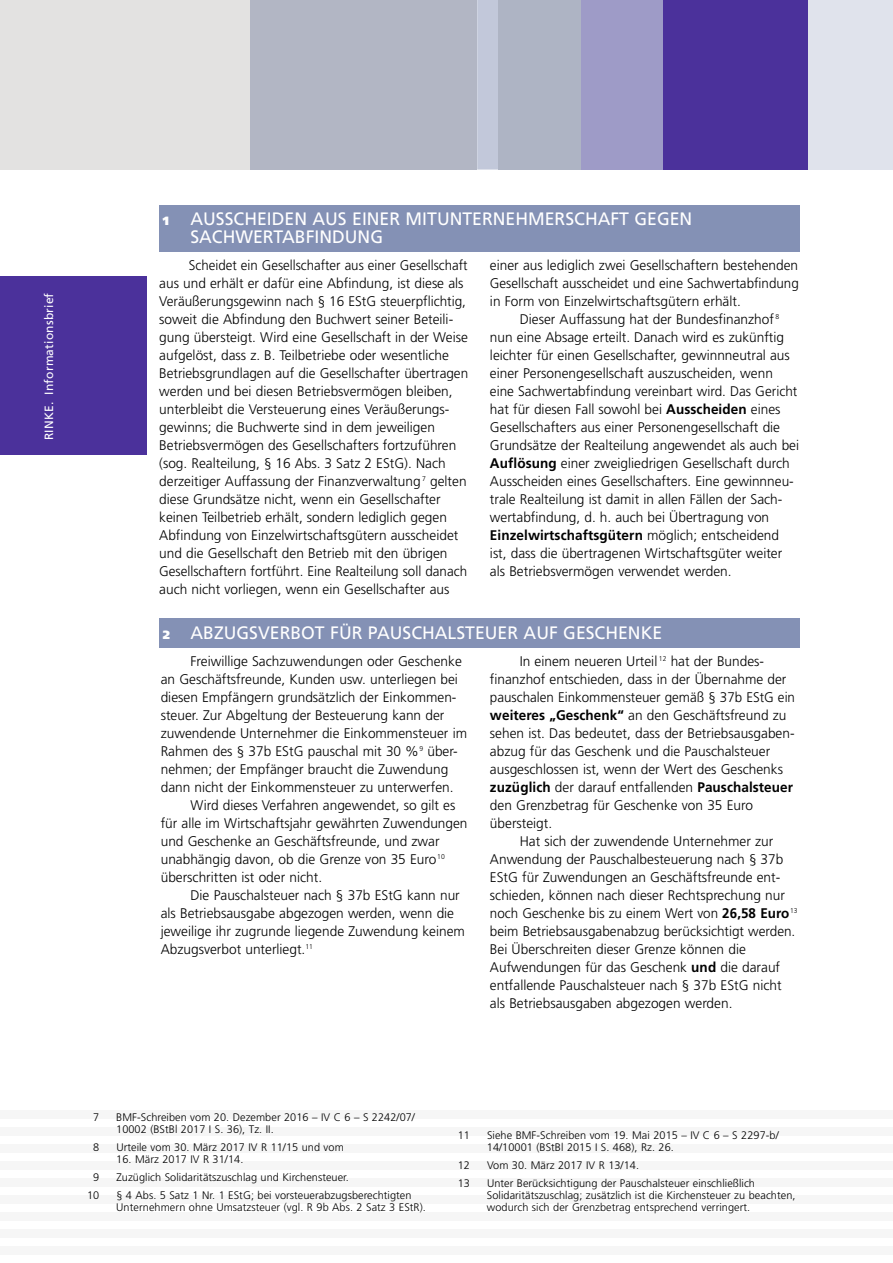
<style>
.page{position:relative;width:893px;height:1263px;background:#fff}
.page>*{position:absolute;margin:0;border:0;box-sizing:border-box;transform-origin:0 0}
.t1{font:18px/18px "Frutiger LT";color:#fff}
.t2{font:300 13.95px/18px "Frutiger LT";color:#000;text-align:justify}
.t3{font:300 13.95px/18px "Frutiger LT";color:#000;scale:.95 1}
.t4{font:300 13.95px "Frutiger LT";color:#000;scale:.96 1}
.t5{font:700 13.95px "Frutiger LT";letter-spacing:.005em;color:#000}
.t6{font:12px "Frutiger LT";letter-spacing:.015em;color:#fff}
.t7{font:300 10.95px/12px "Frutiger LT";letter-spacing:.005em;color:#000}
.s1{font-weight:900;font-size:12px}
.s2{font-weight:700}
.s3{font-weight:300}
</style>
<div class="page">
<div style="left:0;top:1110px;width:893px;height:8px;background:#f6f6f6"></div>
<div style="left:0;top:1127px;width:893px;height:8px;background:#f6f6f6"></div>
<div style="left:0;top:1144px;width:893px;height:8px;background:#f6f6f6"></div>
<div style="left:0;top:1161px;width:893px;height:8px;background:#f6f6f6"></div>
<div style="left:0;top:1178px;width:893px;height:8px;background:#f6f6f6"></div>
<div style="left:0;top:1195px;width:893px;height:8px;background:#f6f6f6"></div>
<div style="left:0;top:1212px;width:893px;height:8px;background:#f6f6f6"></div>
<div style="left:0;top:1229px;width:893px;height:8px;background:#f6f6f6"></div>
<div style="left:0;top:1246px;width:893px;height:8px;background:#f6f6f6"></div>
<div style="left:477px;top:0;width:21px;height:170px;background:#c2c8da"></div>
<div style="left:0;top:0;width:250px;height:170px;background:#e3e2e1"></div>
<div style="left:250px;top:0;width:227px;height:170px;background:#b2b6c4"></div>
<div style="left:498px;top:0;width:83px;height:170px;background:#aeb4c4"></div>
<div style="left:0;top:276px;width:146px;height:179px;background:#4b319b"></div>
<div style="left:808px;top:0;width:85px;height:170px;background:#e0e3ec"></div>
<div style="left:581px;top:0;width:83px;height:170px;background:#9e9bc7"></div>
<div style="left:664px;top:0;width:144px;height:170px;background:#4b319b"></div>
<div style="left:159px;top:205px;width:640px;height:47px;background:#8491b5"></div>
<div style="left:159px;top:618px;width:640px;height:30px;background:#8491b5"></div>
<p class="t6" style="left:44px;top:440px;width:149px;rotate:-90deg">RINKE. Informationsbrief</p>
<p class="t1" style="left:190px;top:211px;width:503px;text-indent:-28px"><span class="s1">1</span> AUSSCHEIDEN AUS EINER MITUNTERNEHMERSCHAFT GEGEN<br>SACHWERTABFINDUNG</p>
<p class="t3" style="left:159px;top:257px;width:327px;text-indent:30px">Scheidet ein Gesellschafter aus einer Gesellschaft aus und erhält er dafür eine Abfindung, ist diese als Veräußerungsgewinn nach § 16 EStG steuerpflichtig, soweit die Abfindung den Buchwert seiner Beteili&shy;gung übersteigt. Wird eine Gesellschaft in der Weise aufgelöst, dass z. B. Teilbetriebe oder wesentliche Betriebsgrundlagen auf die Gesellschafter übertragen werden und bei diesen Betriebsvermögen bleiben, unterbleibt die Versteuerung eines Veräußerungs&shy;gewinns; die Buchwerte sind in dem jeweiligen Betriebsvermögen des Gesellschafters fortzuführen (sog. Realteilung, § 16 Abs. 3 Satz 2 EStG). Nach derzeitiger Auffassung der Finanzverwaltung <sup>7</sup> gelten diese Grundsätze nicht, wenn ein Gesellschafter keinen Teilbetrieb erhält, sondern lediglich gegen Abfindung von Einzelwirtschaftsgütern ausscheidet und die Gesellschaft den Betrieb mit den übrigen Gesellschaftern fortführt. Eine Realteilung soll danach auch nicht vorliegen, wenn ein Gesellschafter aus</p>
<p class="t2" style="left:490px;top:257px;width:310px">einer aus lediglich zwei Gesellschaftern bestehenden Gesellschaft ausscheidet und eine Sachwertabfindung in Form von Einzelwirtschaftsgütern erhält.</p>
<p class="t2" style="left:490px;top:311px;width:311px;text-align:left;text-indent:30px">Dieser Auffassung hat der Bundesfinanzhof <sup>8 </sup>nun eine Absage erteilt. Danach wird es zukünftig leichter für einen Gesellschafter, gewinnneutral aus einer Personengesellschaft auszuscheiden, wenn eine Sachwertabfindung vereinbart wird. Das Gericht hat für diesen Fall sowohl bei <span class="s2">Ausscheiden</span> eines Gesellschafters aus einer Personengesellschaft die Grundsätze der Realteilung angewendet als auch bei <span class="s2">Auflösung</span> einer zweigliedrigen Gesellschaft durch Ausscheiden eines Gesellschafters. Eine gewinnneu&shy;trale Realteilung ist damit in allen Fällen der Sach&shy;wertabfindung, d. h. auch bei Übertragung von <span class="s2">Einzelwirtschaftsgütern</span> möglich; entscheidend ist, dass die übertragenen Wirtschaftsgüter weiter als Betriebsvermögen verwendet werden.</p>
<p class="t1" style="left:163px;top:625px;width:501px"><span class="s1">2</span> ABZUGSVERBOT FÜR PAUSCHALSTEUER AUF GESCHENKE</p>
<p class="t2" style="left:190px;top:653px;width:273px">Freiwillige Sachzuwendungen oder Geschenke</p>
<p class="t2" style="left:161px;top:671px;width:299px">an Geschäftsfreunde, Kunden usw. unterliegen bei</p>
<p class="t2" style="left:161px;top:689px;width:297px">diesen Empfängern grundsätzlich der Einkommen-</p>
<p class="t2" style="left:161px;top:707px;width:285px">steuer. Zur Abgeltung der Besteuerung kann der</p>
<p class="t2" style="left:161px;top:725px;width:308px">zuwendende Unternehmer die Einkommensteuer im</p>
<p class="t2" style="left:161px;top:743px;width:299px">Rahmen des § 37b EStG pauschal mit 30 %<sup>9</sup> über-</p>
<p class="t2" style="left:161px;top:761px;width:289px">nehmen; der Empfänger braucht die Zuwendung</p>
<p class="t2" style="left:161px;top:779px;width:294px">dann nicht der Einkommensteuer zu unterwerfen.</p>
<p class="t2" style="left:190px;top:797px;width:266px">Wird dieses Verfahren angewendet, so gilt es</p>
<p class="t2" style="left:161px;top:815px;width:308px">für alle im Wirtschaftsjahr gewährten Zuwendungen</p>
<p class="t2" style="left:161px;top:833px;width:280px">und Geschenke an Geschäftsfreunde, und zwar</p>
<p class="t2" style="left:161px;top:851px;width:286px">unabhängig davon, ob die Grenze von 35 Euro<sup>10</sup></p>
<p class="t2" style="left:161px;top:869px;width:163px">überschritten ist oder nicht.</p>
<p class="t2" style="left:190px;top:887px;width:271px">Die Pauschalsteuer nach § 37b EStG kann nur</p>
<p class="t2" style="left:161px;top:905px;width:295px">als Betriebsausgabe abgezogen werden, wenn die</p>
<p class="t2" style="left:161px;top:923px;width:306px">jeweilige ihr zugrunde liegende Zuwendung keinem</p>
<p class="t2" style="left:161px;top:941px;width:154px">Abzugsverbot unterliegt.<sup>11</sup></p>
<p class="t2" style="left:520px;top:653px;width:246px">In einem neueren Urteil <sup>12</sup> hat der Bundes-</p>
<p class="t2" style="left:490px;top:671px;width:298px">finanzhof entschieden, dass in der Übernahme der</p>
<p class="t4" style="left:490px;top:692px;width:319px">pauschalen Einkommensteuer gemäß § 37b EStG ein</p>
<p class="t2" style="left:490px;top:707px;width:298px"><span class="s2">weiteres „Geschenk“</span> an den Geschäftsfreund zu</p>
<p class="t2" style="left:490px;top:725px;width:306px">sehen ist. Das bedeutet, dass der Betriebsausgaben-</p>
<p class="t2" style="left:490px;top:743px;width:282px">abzug für das Geschenk und die Pauschalsteuer</p>
<p class="t2" style="left:490px;top:761px;width:294px">ausgeschlossen ist, wenn der Wert des Geschenks</p>
<p class="t5" style="left:490px;top:782px;width:305px">zuzüglich <span class="s3">der darauf entfallenden</span> Pauschalsteuer</p>
<p class="t2" style="left:490px;top:797px;width:265px">den Grenzbetrag für Geschenke von 35 Euro</p>
<p class="t2" style="left:490px;top:815px;width:64px">übersteigt.</p>
<p class="t2" style="left:520px;top:833px;width:255px">Hat sich der zuwendende Unternehmer zur</p>
<p class="t2" style="left:490px;top:851px;width:295px">Anwendung der Pauschalbesteuerung nach § 37b</p>
<p class="t2" style="left:490px;top:869px;width:292px">EStG für Zuwendungen an Geschäftsfreunde ent-</p>
<p class="t2" style="left:490px;top:887px;width:296px">schieden, können nach dieser Rechtsprechung nur</p>
<p class="t4" style="left:490px;top:908px;width:322px">noch Geschenke bis zu einem Wert von <span class="s2">26,58 Euro</span><sup>13</sup></p>
<p class="t2" style="left:490px;top:923px;width:307px">beim Betriebsausgabenabzug berücksichtigt werden.</p>
<p class="t2" style="left:490px;top:941px;width:257px">Bei Überschreiten dieser Grenze können die</p>
<p class="t2" style="left:490px;top:959px;width:292px">Aufwendungen für das Geschenk <span class="s2">und</span> die darauf</p>
<p class="t2" style="left:490px;top:977px;width:293px">entfallende Pauschalsteuer nach § 37b EStG nicht</p>
<p class="t2" style="left:490px;top:995px;width:244px">als Betriebsausgaben abgezogen werden.</p>
<p class="t7" style="left:93px;top:1112px;width:8px">7</p>
<p class="t7" style="left:116px;top:1112px;width:300px">BMF-Schreiben vom 20. Dezember 2016 – IV C 6 – S 2242/07/<br>10002 (BStBl 2017 I S. 36), Tz. II.</p>
<p class="t7" style="left:93px;top:1142px;width:8px">8</p>
<p class="t7" style="left:116px;top:1142px;width:229px">Urteile vom 30. März 2017 IV R 11/15 und vom</p>
<p class="t7" style="left:116px;top:1154px;width:129px">16. März 2017 IV R 31/14.</p>
<p class="t7" style="left:93px;top:1172px;width:8px">9</p>
<p class="t7" style="left:116px;top:1172px;width:234px">Zuzüglich Solidaritätszuschlag und Kirchensteuer.</p>
<p class="t7" style="left:87px;top:1190px;width:14px">10</p>
<p class="t7" style="left:116px;top:1190px;width:311px">§ 4 Abs. 5 Satz 1 Nr. 1 EStG; bei vorsteuerabzugsberechtigten<br>Unternehmern ohne Umsatzsteuer (vgl. R 9b Abs. 2 Satz 3 EStR).</p>
<p class="t7" style="left:458px;top:1130px;width:14px">11</p>
<p class="t7" style="left:487px;top:1130px;width:293px">Siehe BMF-Schreiben vom 19. Mai 2015 – IV C 6 – S 2297-b/<br>14/10001 (BStBl 2015 I S. 468), Rz. 26.</p>
<p class="t7" style="left:458px;top:1160px;width:14px">12</p>
<p class="t7" style="left:487px;top:1160px;width:154px">Vom 30. März 2017 IV R 13/14.</p>
<p class="t7" style="left:458px;top:1178px;width:14px">13</p>
<p class="t7" style="left:487px;top:1178px;width:310px">Unter Berücksichtigung der Pauschalsteuer einschließlich<br>Solidaritätszuschlag; zusätzlich ist die Kirchensteuer zu beachten, wodurch sich der Grenzbetrag entsprechend verringert.</p>
</div>
